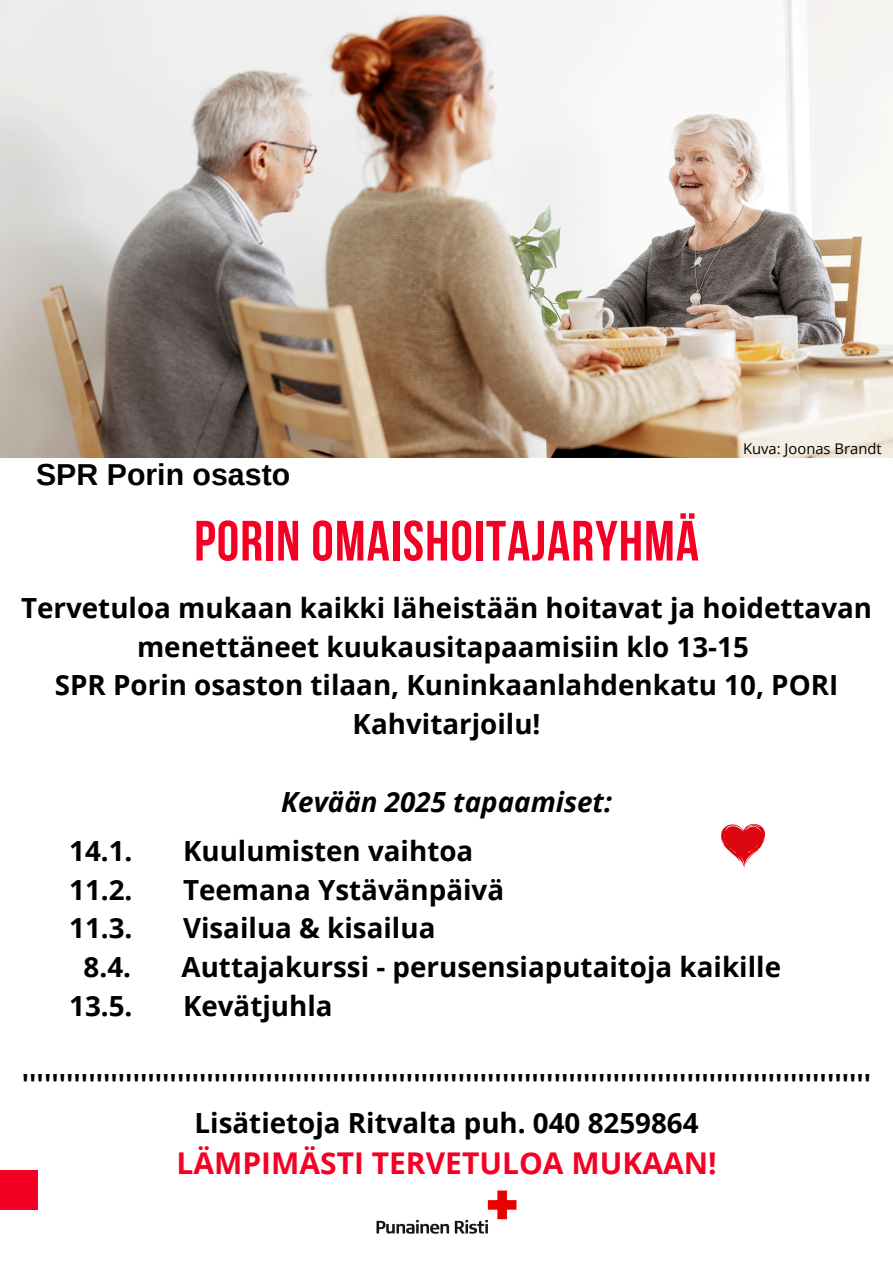
<style>
.page{position:relative;width:893px;height:1263px;background:#fff}
.page>*{position:absolute;margin:0;border:0;box-sizing:border-box;transform-origin:0 0}
.t1{font:700 56.62px "Bebas Neue";letter-spacing:.02em;color:#f40025}
.t2{font:700 30.3px "Arimo";color:#000}
.t3{font:700 30px "Open Sans";color:#f40025}
.t4{font:700 27.75px/38.8px "Open Sans";color:#000;text-align:center}
.t5{font:italic 700 27.75px "Open Sans";color:#000}
.t6{font:14.77px "Open Sans";color:#000}
</style>
<div class="page">
<img style="left:0;top:0;width:893px;height:458px">
<div style="left:0;top:1171px;width:38px;height:38px;background:#f40025"></div>
<img style="left:376px;top:1190px;width:141px;height:44px">
<svg style="left:721px;top:824px;width:44px;height:44px"></svg>
<p class="t2" style="left:36px;top:458px;width:256px">SPR Porin osasto</p>
<p class="t1" style="left:194px;top:518px;width:506px">PORIN OMAISHOITAJARYHMÄ</p>
<h2 class="t6" style="left:743px;top:439px;width:140px">Kuva: Joonas Brandt</h2>
<h2 class="t4" style="left:21px;top:587px;width:852px">Tervetuloa mukaan kaikki läheistään hoitavat ja hoidettavan menettäneet kuukausitapaamisiin klo 13-15<br>SPR Porin osaston tilaan, Kuninkaanlahdenkatu 10, PORI Kahvitarjoilu!</h2>
<h1 class="t5" style="left:281px;top:782px;width:332px">Kevään 2025 tapaamiset:</h1>
<h2 class="t4" style="left:69px;top:830px;width:65px">14.1.</h2>
<h2 class="t4" style="left:183px;top:830px;width:292px">Kuulumisten vaihtoa</h2>
<h2 class="t4" style="left:69px;top:869px;width:65px">11.2.</h2>
<h2 class="t4" style="left:183px;top:869px;width:323px">Teemana Ystävänpäivä</h2>
<h2 class="t4" style="left:69px;top:908px;width:65px">11.3.</h2>
<h2 class="t4" style="left:183px;top:908px;width:254px">Visailua &amp; kisailua</h2>
<h2 class="t4" style="left:84px;top:947px;width:49px">8.4.</h2>
<h2 class="t4" style="left:182px;top:947px;width:601px">Auttajakurssi - perusensiaputaitoja kaikille</h2>
<h2 class="t4" style="left:69px;top:986px;width:65px">13.5.</h2>
<h2 class="t4" style="left:183px;top:986px;width:151px">Kevätjuhla</h2>
<h2 class="t4" style="left:22px;top:1063px;width:851px">'''''''''''''''''''''''''''''''''''''''''''''''''''''''''''''''''''''''''''''''''''''''''''''''''''''''''''''''''''<br>Lisätietoja Ritvalta puh. 040 8259864</h2>
<h2 class="t3" style="left:176px;top:1141px;width:542px">LÄMPIMÄSTI TERVETULOA MUKAAN!</h2>
</div>
